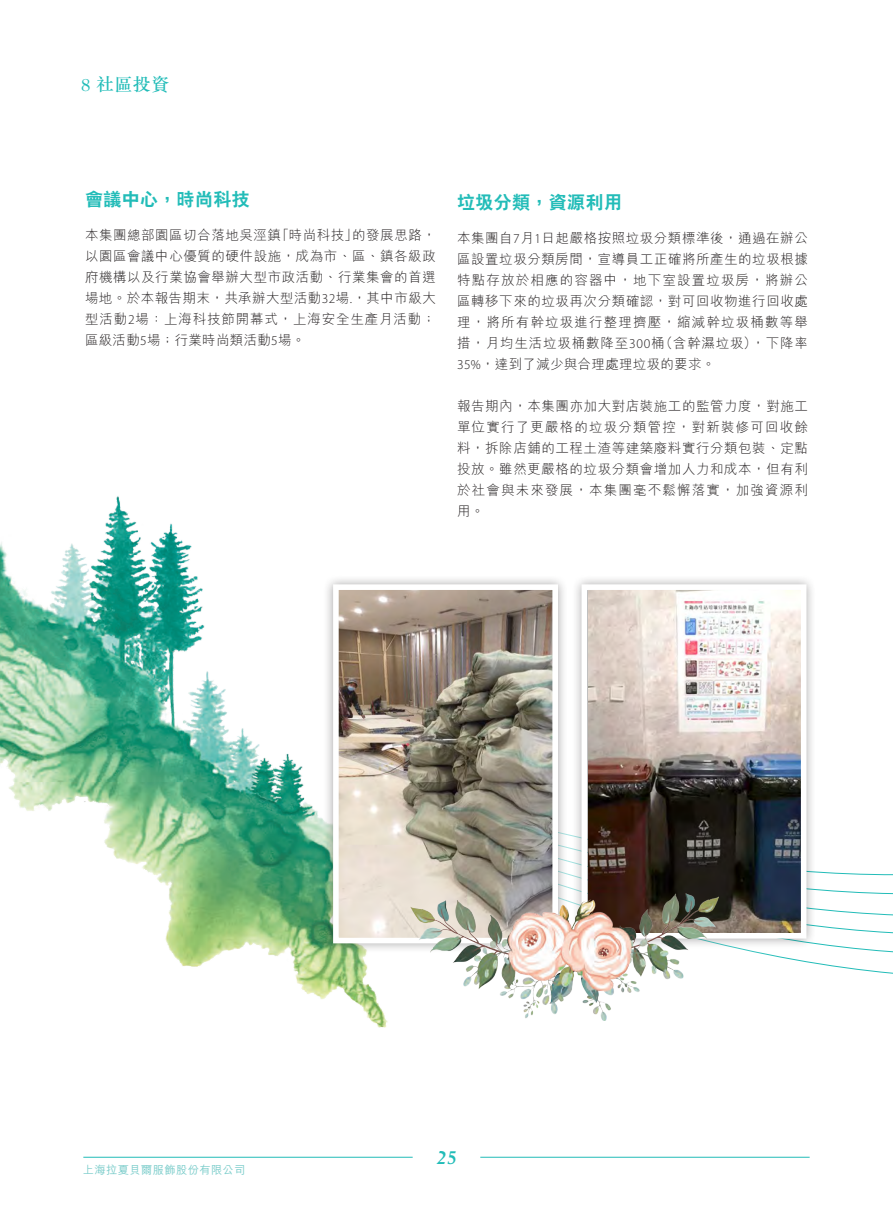
<style>
.page{position:relative;width:893px;height:1212px;background:#fff}
.page>*{position:absolute;margin:0;border:0;box-sizing:border-box;transform-origin:0 0}
.t1{font:800 18px "C Hei 2 HK";letter-spacing:.02em;color:#22bcb8}
.t2{font:500 18px "M Sung HK";color:#22bcb8}
.t3{font:italic 700 18px "Berling LT Std";color:#22bcb8}
.t4{font:300 13.5px/21px "M Hei HK";letter-spacing:.04em;color:#231f20}
.t5{font:300 13.5px/21px "M Hei HK";letter-spacing:.02em;color:#231f20}
.t6{font:500 11.25px "M Hei HK";letter-spacing:.035em;color:#7accca}
.s1{font-family:"Myriad Pro"}
</style>
<div class="page">
<svg style="left:568px;top:834px;width:325px;height:140px"></svg>
<img style="left:0;top:496px;width:388px;height:532px">
<div style="left:571px;top:574px;width:246px;height:375px;background:#231f20;opacity:.4"></div>
<img style="left:588px;top:591px;width:211px;height:340px">
<div style="left:581px;top:584px;width:225px;height:354px;border:6px solid #fff"></div>
<div style="left:323px;top:574px;width:245px;height:379px;background:#231f20;opacity:.4"></div>
<img style="left:340px;top:591px;width:211px;height:345px">
<div style="left:333px;top:584px;width:225px;height:359px;border:6px solid #fff"></div>
<img style="left:411px;top:894px;width:308px;height:126px">
<hr style="left:83px;top:1157px;width:330px;height:1px;background:#22bcb8">
<hr style="left:480px;top:1157px;width:330px;height:1px;background:#22bcb8">
<h1 class="t2" style="left:81px;top:72px;width:90px">8 社區投資</h1>
<h1 class="t1" style="left:85px;top:188px;width:166px">會議中心，時尚科技</h1>
<p class="t4" style="left:85px;top:224px;width:352px">本集團總部園區切合落地吳涇鎮<br>以園區會議中心優質的硬件設施，成為市、區、鎮各級政府機構以及行業協會舉辦大型市政活動、行業集會的首選場地。於本報告期末，共承辦大型活動<span class="s1">32</span>場<span class="s1">.</span>，其中市級大型活動 場<span class="s1">2</span> ：上海科技節開幕式，上海安全生產月活動;區級活動場<span class="s1">5</span> ；行業時尚類活動場<span class="s1">5</span> 。</p>
<p class="t4" style="left:276px;top:224px;width:83px">「時尚科技」</p>
<p class="t4" style="left:352px;top:224px;width:85px">的發展思路，</p>
<h1 class="t1" style="left:457px;top:191px;width:166px">垃圾分類，資源利用</h1>
<p class="t4" style="left:457px;top:227px;width:352px;text-align:right">本集團自月<span class="s1">7 1</span>日起嚴格按照垃圾分類標準後，通過在辦公區設置垃圾分類房間，宣導員工正確將所產生的垃圾根據特點存放於相應的容器中，地下室設置垃圾房，將辦公區轉移下來的垃圾再次分類確認，對可回收物進行回收處理，將所有幹垃圾進行整理擠壓，縮減幹垃圾桶數等舉，下降率</p>
<p class="t4" style="left:660px;top:332px;width:98px">（含幹濕垃圾）</p>
<p class="t5" style="left:457px;top:332px;width:260px">措，月均生活垃圾桶數降至<span class="s1">300</span>桶<br><span class="s1">35%</span>，達到了減少與合理處理垃圾的要求。</p>
<p class="t4" style="left:457px;top:395px;width:352px;text-align:justify">報告期內，本集團亦加大對店裝施工的監管力度，對施工單位實行了更嚴格的垃圾分類管控，對新裝修可回收餘料，拆除店鋪的工程土渣等建築廢料實行分類包裝、定點投放。雖然更嚴格的垃圾分類會增加人力和成本，但有利於社會與未來發展，本集團毫不鬆懈落實，加強資源利用。</p>
<p class="t6" style="left:83px;top:1162px;width:164px">上海拉夏貝爾服飾股份有限公司</p>
<h1 class="t3" style="left:436px;top:1147px;width:22px">25</h1>
</div>
